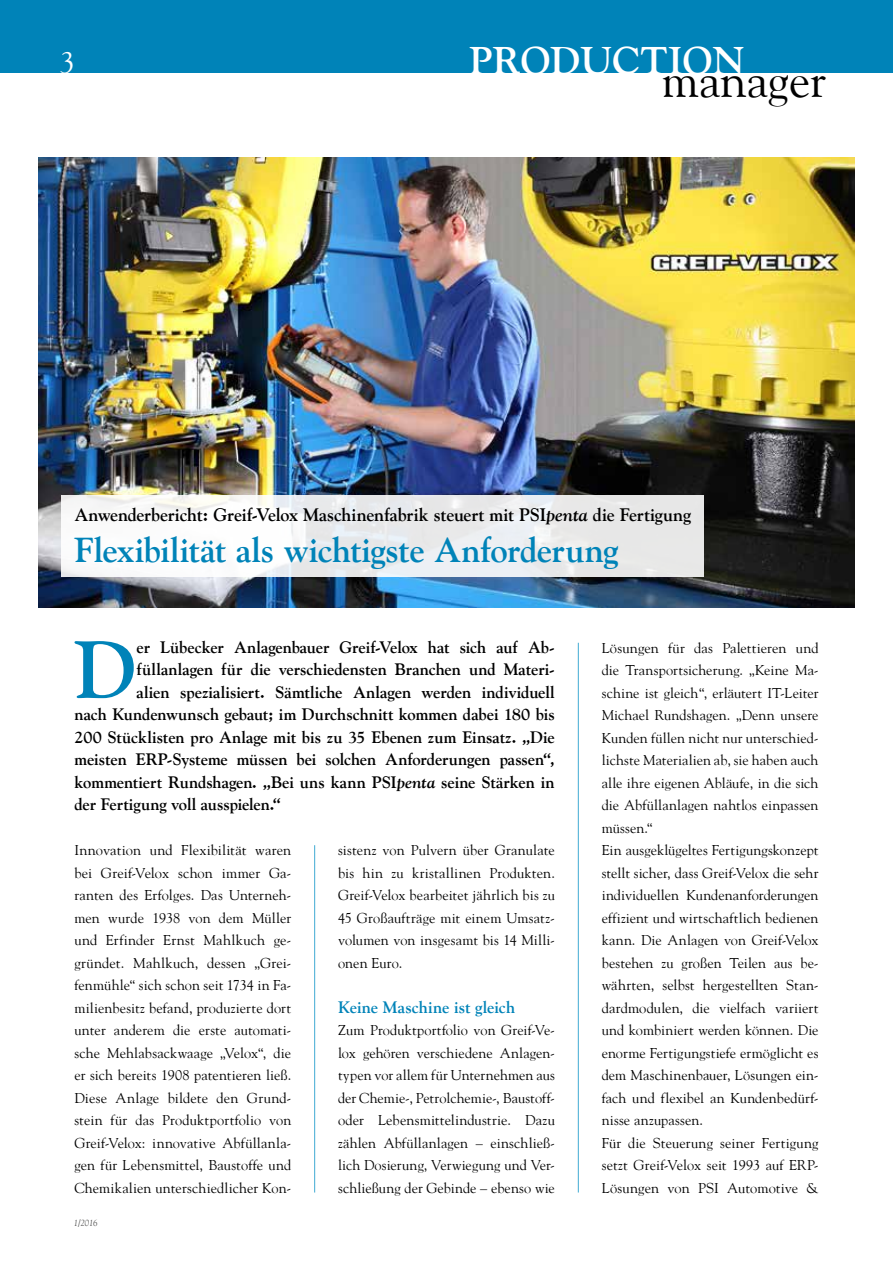
<style>
.page{position:relative;width:893px;height:1263px;background:#fff}
.page>*{position:absolute;margin:0;border:0;box-sizing:border-box;transform-origin:0 0}
.t1{font:700 80.1px "Goudy";color:#0083b8}
.t2{font:47.7px "Goudy";color:#000}
.t3{font:700 38.4px "Goudy";color:#fff}
.t4{font:700 34.5px "Goudy";letter-spacing:-.01em;color:#0083b8}
.t5{font:30px "Goudy";color:#fff}
.t6{font:700 18px "Goudy";letter-spacing:-.01em;color:#000}
.t7{font:700 16.5px "Goudy";letter-spacing:-.005em;color:#000}
.t8{font:700 16.5px "Goudy";letter-spacing:-.005em;color:#0083b8}
.t9{font:14.25px/22.5px "Goudy";letter-spacing:.005em;color:#000;text-align:justify}
.t10{font:italic 9px "Goudy";color:#565655}
.s1{font-style:italic}
</style>
<div class="page">
<div style="left:0;top:0;width:893px;height:72px;background:#0083b8"></div>
<hr style="left:314px;top:845px;width:1px;height:347px;background:#40aad3">
<hr style="left:578px;top:643px;width:1px;height:549px;background:#40aad3">
<img style="left:38px;top:157px;width:816px;height:451px">
<div style="left:62px;top:495px;width:642px;height:81px;background:linear-gradient(to right,#fbfcfd,#e4e5e6)"></div>
<h3 class="t5" style="left:60px;top:44px;width:16px">3</h3>
<h3 class="t3" style="left:469px;top:37px;width:277px">PRODUCTION</h3>
<h2 class="t2" style="left:662px;top:51px;width:166px">manager</h2>
<p class="t6" style="left:74px;top:504px;width:618px">Anwenderbericht: Greif-Velox Maschinenfabrik steuert mit PSI<span class="s1">penta</span> die Fertigung</p>
<h3 class="t4" style="left:74px;top:529px;width:546px">Flexibilität als wichtigste Anforderung</h3>
<h1 class="t1" style="left:74px;top:621px;width:64px">D</h1>
<p class="t7" style="left:137px;top:637px;width:420px">er Lübecker Anlagenbauer Greif-Velox hat sich auf Ab-</p>
<p class="t7" style="left:137px;top:659px;width:420px">füllanlagen für die verschiedensten Branchen und Materi-</p>
<p class="t7" style="left:137px;top:682px;width:420px">alien spezialisiert. Sämtliche Anlagen werden individuell</p>
<p class="t7" style="left:75px;top:704px;width:482px">nach Kundenwunsch gebaut; im Durchschnitt kommen dabei 180 bis</p>
<p class="t7" style="left:75px;top:727px;width:482px">200 Stücklisten pro Anlage mit bis zu 35 Ebenen zum Einsatz. „Die</p>
<p class="t7" style="left:75px;top:749px;width:482px">meisten ERP-Systeme müssen bei solchen Anforderungen passen“,</p>
<p class="t7" style="left:75px;top:772px;width:482px">kommentiert Rundshagen. „Bei uns kann PSI<span class="s1">penta</span> seine Stärken in</p>
<p class="t7" style="left:75px;top:794px;width:208px">der Fertigung voll ausspielen.“</p>
<p class="t9" style="left:74px;top:839px;width:218px">Innovation und Flexibilität waren bei Greif-Velox schon immer Ga&shy;ranten des Erfolges. Das Unterneh&shy;men wurde 1938 von dem Müller und Erfinder Ernst Mahlkuch ge&shy;gründet. Mahlkuch, dessen „Grei&shy;fenmühle“ sich schon seit 1734 in Fa&shy;milienbesitz befand, produzierte dort unter anderem die erste automati&shy;sche Mehlabsackwaage „Velox“, die er sich bereits 1908 patentieren ließ.<br>Diese Anlage bildete den Grund&shy;stein für das Produktportfolio von Greif-Velox: innovative Abfüllanla&shy;gen für Lebensmittel, Baustoffe und Chemikalien unterschiedlicher Kon-</p>
<p class="t9" style="left:338px;top:839px;width:218px">sistenz von Pulvern über Granulate bis hin zu kristallinen Produkten.<br>Greif-Velox bearbeitet jährlich bis zu 45 Großaufträge mit einem Umsatz&shy;volumen von insgesamt bis 14 Milli&shy;onen Euro.</p>
<p class="t8" style="left:338px;top:997px;width:179px">Keine Maschine ist gleich</p>
<p class="t9" style="left:338px;top:1019px;width:218px">Zum Produktportfolio von Greif-Ve&shy;lox gehören verschiedene Anlagen&shy;typen vor allem für Unternehmen aus der Chemie-, Petrolchemie-, Baustoff&shy;oder Lebensmittelindustrie. Dazu zählen Abfüllanlagen – einschließ&shy;lich Dosierung, Verwiegung und Ver&shy;schließung der Gebinde – ebenso wie</p>
<p class="t10" style="left:74px;top:1217px;width:25px">1/2016</p>
<p class="t9" style="left:602px;top:636px;width:218px;text-align:left">Lösungen für das Palettieren und die Transportsicherung. „Keine Ma&shy;schine ist gleich“, erläutert IT-Leiter Michael Rundshagen. „Denn unsere Kunden füllen nicht nur unterschied&shy;lichste Materialien ab, sie haben auch alle ihre eigenen Abläufe, in die sich die Abfüllanlagen nahtlos einpassen müssen.“<br>Ein ausgeklügeltes Fertigungskonzept stellt sicher, dass Greif-Velox die sehr individuellen Kundenanforderungen effizient und wirtschaftlich bedienen kann. Die Anlagen von Greif-Velox bestehen zu großen Teilen aus be&shy;währten, selbst hergestellten Stan&shy;dardmodulen, die vielfach variiert und kombiniert werden können. Die enorme Fertigungstiefe ermöglicht es dem Maschinenbauer, Lösungen ein&shy;fach und flexibel an Kundenbedürf&shy;nisse anzupassen.<br>Für die Steuerung seiner Fertigung setzt Greif-Velox seit 1993 auf ERP-Lösungen von PSI Automotive &amp;</p>
</div>
